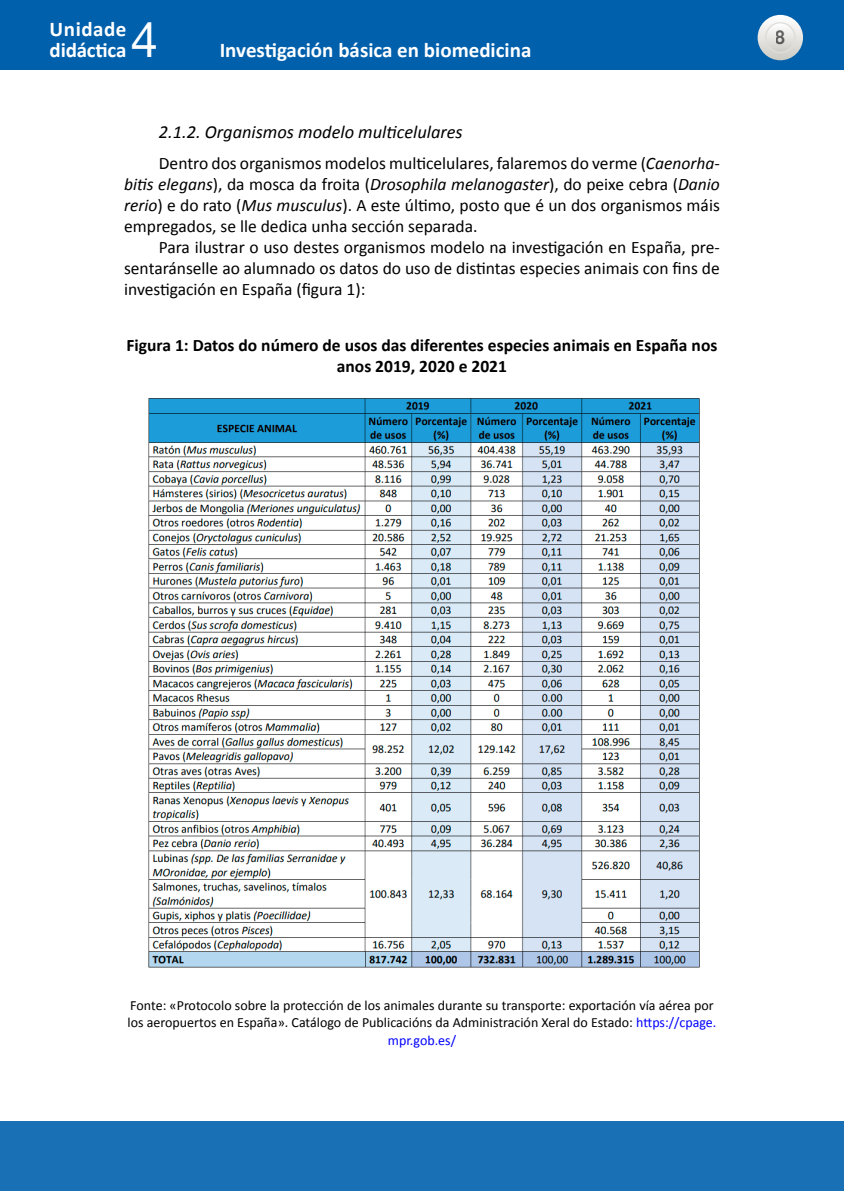
<style>
.page{position:relative;width:844px;height:1191px;background:#fff}
.page>*{position:absolute;margin:0;border:0;box-sizing:border-box;transform-origin:0 0}
.t1{font:49px "Helvetica Neue LT Std";color:#fff}
.t2{font:700 21px/21px "Calibri";color:#fff}
.t3{font:700 19.25px "Helvetica Neue LT Std";color:#000;scale:.9 1}
.t4{font:italic 18.38px "Calibri";color:#000}
.t5{font:17.5px/21.2px "Calibri";color:#000;text-align:justify}
.t6{font:700 17.5px/21px "Calibri";color:#000;text-align:center}
.t7{font:14px/17.5px "Calibri";color:#000;text-align:center}
.s1{font-style:italic}
.s2{color:#00f}
</style>
<div class="page">
<div style="left:0;top:1121px;width:843px;height:70px;background:#1a70b4"></div>
<div style="left:0;top:0;width:843px;height:69px;background:#0060ac"></div>
<svg style="left:757px;top:15px;width:45px;height:45px"></svg>
<svg style="left:765px;top:23px;width:29px;height:29px"></svg>
<div style="left:764px;top:22px;width:31px;height:31px;border:1px solid #dfdeda;border-radius:50%"></div>
<img style="left:148px;top:398px;width:552px;height:570px">
<p class="t2" style="left:50px;top:18px;width:78px">Unidade didáctica</p>
<h1 class="t1" style="left:131px;top:11px;width:29px">4</h1>
<p class="t2" style="left:220px;top:39px;width:313px">Investigación básica en biomedicina</p>
<p class="t4" style="left:159px;top:120px;width:305px">2.1.2. Organismos modelo multicelulares</p>
<p class="t5" style="left:124px;top:152px;width:597px;text-indent:35px">Dentro dos organismos modelos multicelulares, falaremos do verme (<span class="s1">Caenorha&shy;bitis elegans</span>), da mosca da froita (<span class="s1">Drosophila melanogaster</span>), do peixe cebra (<span class="s1">Danio rerio</span>) e do rato (<span class="s1">Mus musculus</span>). A este último, posto que é un dos organismos máis empregados, se lle dedica unha sección separada.</p>
<p class="t5" style="left:124px;top:236px;width:597px;text-indent:35px">Para ilustrar o uso destes organismos modelo na investigación en España, pre&shy;sentaránselle ao alumnado os datos do uso de distintas especies animais con fins de investigación en España (figura 1):</p>
<p class="t6" style="left:126px;top:334px;width:592px">Figura 1: Datos do número de usos das diferentes especies animais en España nos anos 2019, 2020 e 2021</p>
<p class="t3" style="left:775px;top:26px;width:12px">8</p>
<p class="t7" style="left:127px;top:995px;width:590px">Fonte: «Protocolo sobre la protección de los animales durante su transporte: exportación vía aérea por los aeropuertos en España». Catálogo de Publicacións da Administración Xeral do Estado: <span class="s2">https://cpage. mpr.gob.es/</span></p>
</div>
